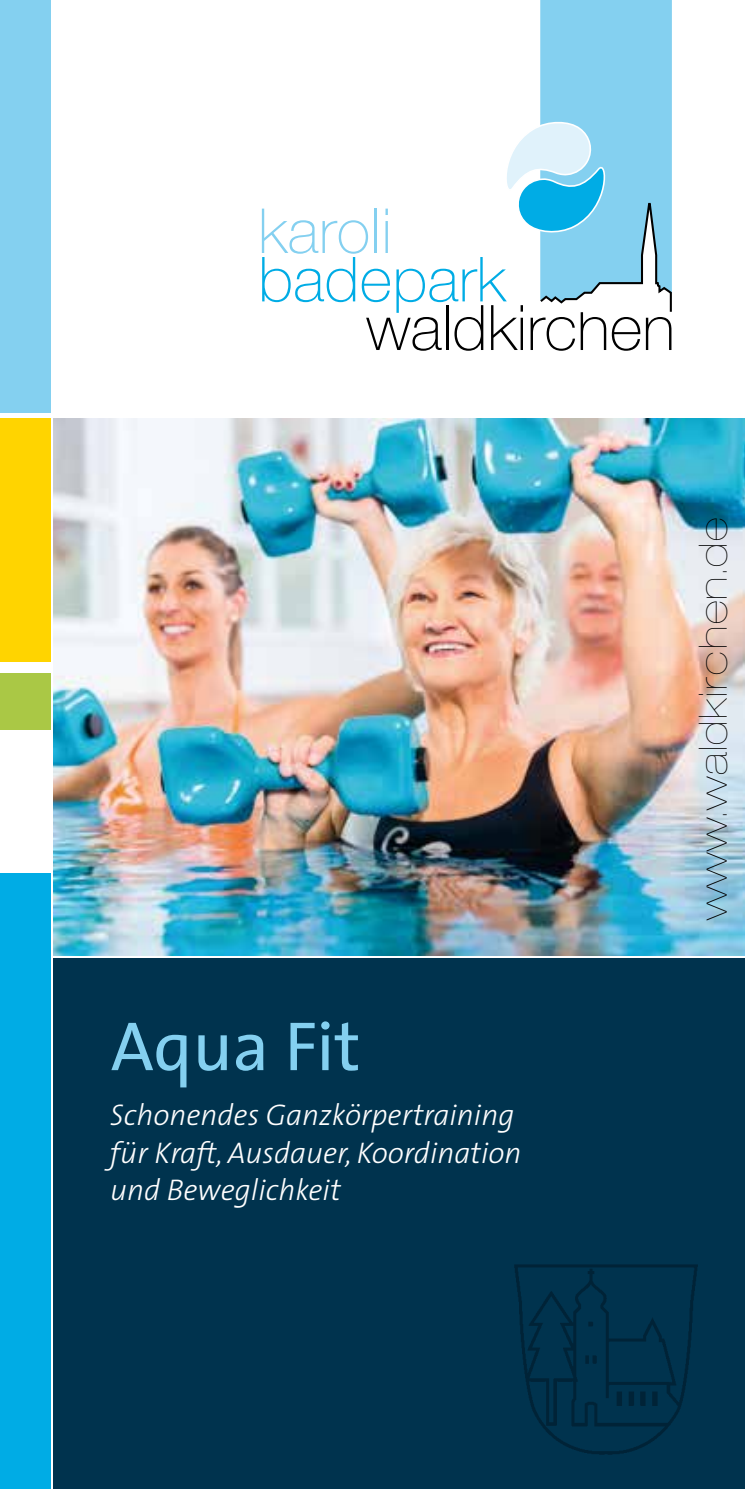
<style>
.page{position:relative;width:745px;height:1489px;background:#fff}
.page>*{position:absolute;margin:0;border:0;box-sizing:border-box;transform-origin:0 0}
.t1{font:70px "The Sans";color:#84d0f0}
.t2{font:900 expanded 39px "Helvetica Neue";letter-spacing:.04em;color:#000}
.t3{font:italic 300 30px/37.5px "The Sans";color:#fff}
</style>
<div class="page">
<div style="left:0;top:0;width:50px;height:413px;background:#84d0f0"></div>
<div style="left:54px;top:958px;width:690px;height:530px;background:#00334e"></div>
<div style="left:0;top:418px;width:50px;height:244px;background:#ffd400"></div>
<div style="left:0;top:873px;width:50px;height:615px;background:#00ace5"></div>
<div style="left:0;top:673px;width:50px;height:57px;background:#aac845"></div>
<img style="left:54px;top:418px;width:690px;height:537px">
<svg style="left:262px;top:0;width:410px;height:351px"></svg>
<img style="left:514px;top:1264px;width:184px;height:191px">
<h1 class="t1" style="left:111px;top:988px;width:251px">Aqua Fit</h1>
<p class="t3" style="left:110px;top:1095px;width:412px">Schonendes Ganzkörpertraining für Kraft, Ausdauer, Koordination und Beweglichkeit</p>
<p class="t2" style="left:689px;top:920px;width:404px;rotate:-90deg">www.waldkirchen.de</p>
</div>
